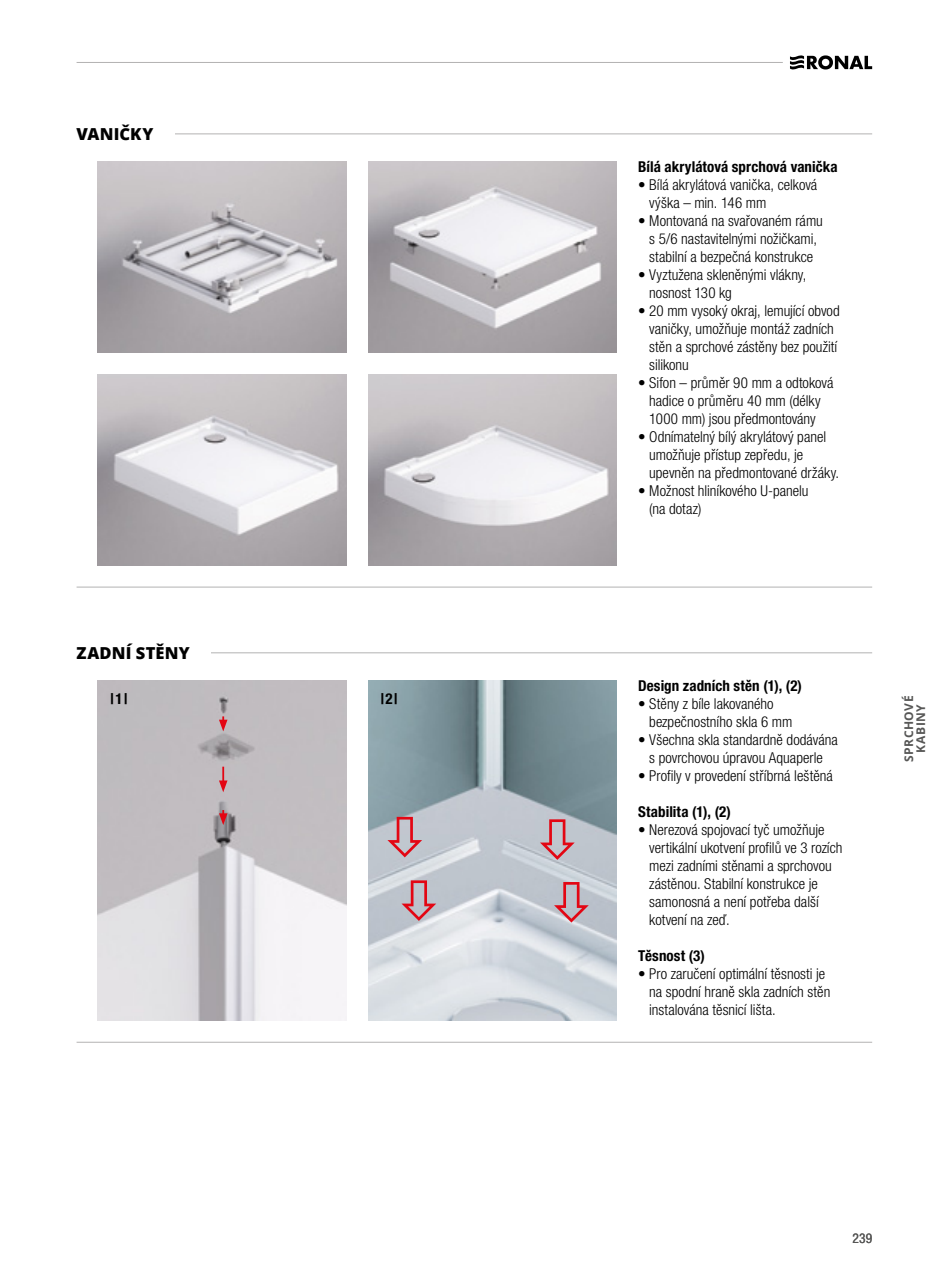
<style>
.page{position:relative;width:936px;height:1263px;background:#fff}
.page>*{position:absolute;margin:0;border:0;box-sizing:border-box;transform-origin:0 0}
.t1{font:800 16.5px "Open Sans";letter-spacing:.01em;color:#000}
.t2{font:300 condensed 15px/18px "Helvetica Neue LT Pro";color:#000}
.t3{font:700 condensed 15px "Helvetica Neue LT Pro";letter-spacing:.005em;color:#000}
.t4{font:condensed 13.5px "Helvetica Neue LT Pro";color:#575756}
.t5{font:700 12px/12px "Open Sans";letter-spacing:.045em;color:#575756;text-align:center}
</style>
<div class="page">
<hr style="left:77px;top:62px;width:705px;height:1px;background:#b3b2b2">
<svg style="left:790px;top:55px;width:82px;height:15px"></svg>
<img style="left:98px;top:161px;width:249px;height:192px">
<img style="left:368px;top:161px;width:249px;height:192px">
<img style="left:98px;top:374px;width:249px;height:191px">
<img style="left:368px;top:374px;width:249px;height:191px">
<img style="left:98px;top:680px;width:249px;height:340px">
<svg style="left:219px;top:716px;width:8px;height:15px"></svg>
<svg style="left:219px;top:810px;width:8px;height:15px"></svg>
<svg style="left:219px;top:767px;width:8px;height:25px"></svg>
<img style="left:368px;top:680px;width:249px;height:340px">
<hr style="left:81px;top:652px;width:791px;height:1px;background:#b3b2b2">
<hr style="left:81px;top:133px;width:791px;height:1px;background:#b3b2b2">
<hr style="left:77px;top:587px;width:795px;height:1px;background:#b3b2b2">
<hr style="left:77px;top:1042px;width:795px;height:1px;background:#b3b2b2">
<div style="left:77px;top:128px;width:98px;height:12px;background:#fff"></div>
<div style="left:77px;top:646px;width:134px;height:13px;background:#fff"></div>
<svg style="left:387px;top:816px;width:35px;height:41px"></svg>
<svg style="left:401px;top:880px;width:35px;height:41px"></svg>
<svg style="left:540px;top:819px;width:34px;height:41px"></svg>
<svg style="left:554px;top:881px;width:34px;height:41px"></svg>
<p class="t1" style="left:77px;top:122px;width:78px">VANIČKY</p>
<p class="t1" style="left:77px;top:641px;width:115px">ZADNÍ STĚNY</p>
<p class="t3" style="left:111px;top:689px;width:18px">|1|</p>
<p class="t3" style="left:381px;top:689px;width:18px">|2|</p>
<p class="t3" style="left:638px;top:158px;width:201px">Bílá akrylátová sprchová vanička</p>
<p class="t2" style="left:649px;top:176px;width:169px;text-indent:-11px">• Bílá akrylátová vanička, celková výška – min. 146 mm</p>
<p class="t2" style="left:638px;top:212px;width:186px;text-align:center">• Montovaná na svařovaném rámu s 5/6 nastavitelnými nožičkami, stabilní a bezpečná konstrukce</p>
<p class="t2" style="left:649px;top:266px;width:159px;text-indent:-11px">• Vyztužena skleněnými vlákny, nosnost 130 kg</p>
<p class="t2" style="left:649px;top:302px;width:192px;text-indent:-11px">• 20 mm vysoký okraj, lemující obvod vaničky, umožňuje montáž zadních stěn a sprchové zástěny bez použití silikonu</p>
<p class="t2" style="left:638px;top:374px;width:197px;text-align:center">• Sifon – průměr 90 mm a odtoková hadice o průměru 40 mm (délky<br>1000 mm) jsou předmontovány</p>
<p class="t2" style="left:649px;top:428px;width:191px;text-indent:-11px">• Odnímatelný bílý akrylátový panel umožňuje přístup zepředu, je upevněn na předmontované držáky.</p>
<p class="t2" style="left:649px;top:482px;width:161px;text-indent:-11px">• Možnost hliníkového U-panelu (na dotaz)</p>
<p class="t3" style="left:638px;top:677px;width:165px">Design zadních stěn (1), (2)</p>
<p class="t2" style="left:649px;top:695px;width:144px;text-indent:-11px">• Stěny z bíle lakovaného bezpečnostního skla 6 mm</p>
<p class="t2" style="left:638px;top:731px;width:201px;text-align:center">• Všechna skla standardně dodávána s povrchovou úpravou Aquaperle</p>
<p class="t2" style="left:638px;top:767px;width:196px">• Profily v provedení stříbrná leštěná</p>
<p class="t3" style="left:638px;top:803px;width:94px">Stabilita (1), (2)</p>
<p class="t2" style="left:649px;top:821px;width:195px;text-indent:-11px">• Nerezová spojovací tyč umožňuje vertikální ukotvení profilů ve 3 rozích mezi zadními stěnami a sprchovou zástěnou. Stabilní konstrukce je samonosná a není potřeba další kotvení na zeď.</p>
<p class="t3" style="left:638px;top:947px;width:68px">Těsnost (3)</p>
<p class="t2" style="left:649px;top:965px;width:183px;text-indent:-11px">• Pro zaručení optimální těsnosti je na spodní hraně skla zadních stěn instalována těsnicí lišta.</p>
<p class="t5" style="left:902px;top:762px;width:68px;rotate:-90deg">SPRCHOVÉ<br>KABINY</p>
<p class="t4" style="left:852px;top:1230px;width:21px">239</p>
</div>
